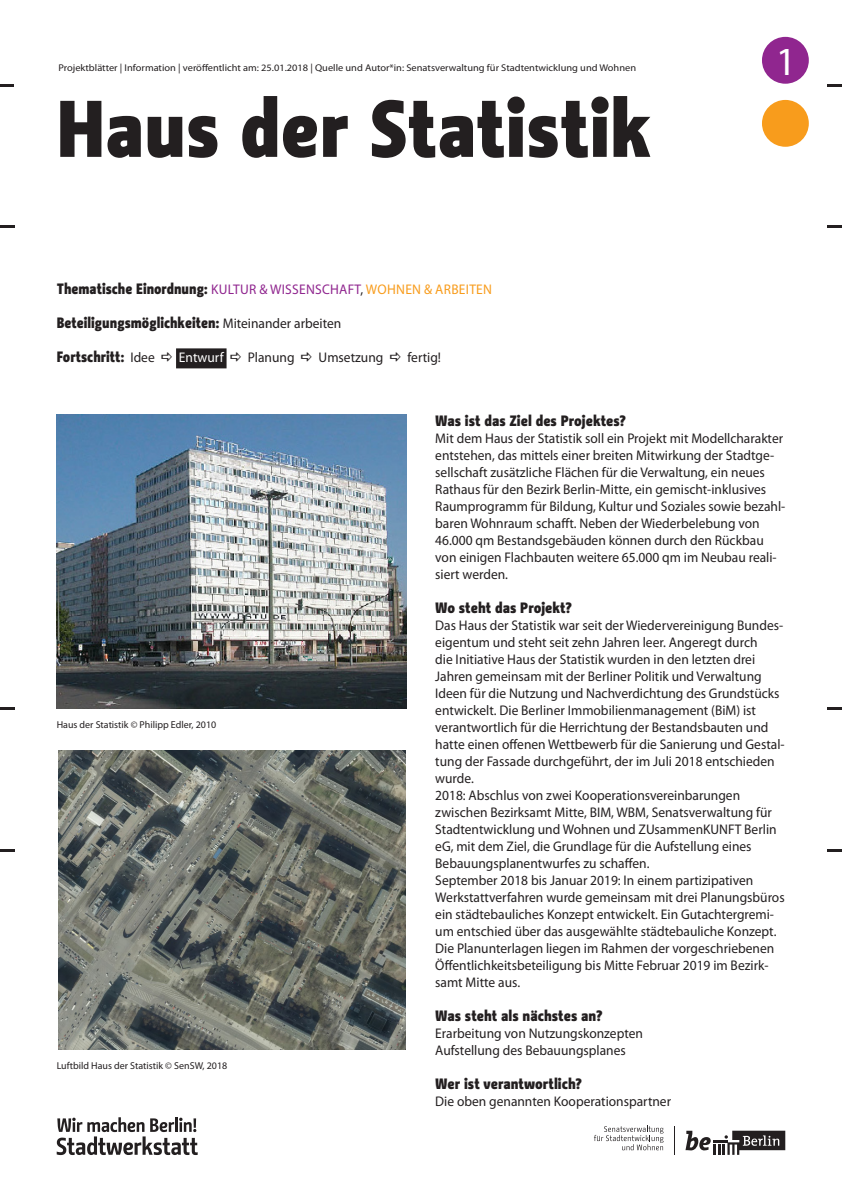
<style>
.page{position:relative;width:842px;height:1191px;background:#fff}
.page>*{position:absolute;margin:0;border:0;box-sizing:border-box;transform-origin:0 0}
.Headline{font:900 80px "BMF Change";color:#231f20}
.Nummerierung_Projekt{font:40px "Myriad Pro";color:#fff}
.Fließtext{font:900 15px "BMF Change";color:#231f20;scale:.96 1}
.Fließtext-2{font:900 15px "BMF Change";color:#231f20}
.Fließtext-3{font:14px/17px "Myriad Pro";color:#231f20;scale:.96 1}
.Fließtext-4{font:14px "Myriad Pro";color:#fff;scale:.96 1}
.Untertitel_Bilder{font:10px "Myriad Pro";color:#231f20}
.Untertitel_Bilder-2{font:9.8px "Myriad Pro";color:#231f20;scale:1.06 1}
.s1{font-family:"Myriad Pro";font-weight:400;font-size:14px;color:#90268f}
.s2{font-family:"Myriad Pro";font-weight:400;font-size:14px}
.s3{font-family:"Myriad Pro";font-weight:400;font-size:14px;color:#f89c1c}
</style>
<div class="page">
<svg style="left:0;top:84px;width:14px;height:2px"></svg>
<hr style="left:0;top:707px;width:14px;height:3px;background:#231f20">
<hr style="left:0;top:225px;width:14px;height:3px;background:#231f20">
<hr style="left:0;top:849px;width:14px;height:3px;background:#231f20">
<svg style="left:828px;top:84px;width:14px;height:2px"></svg>
<hr style="left:828px;top:707px;width:14px;height:3px;background:#231f20">
<hr style="left:828px;top:225px;width:14px;height:3px;background:#231f20">
<hr style="left:828px;top:849px;width:14px;height:3px;background:#231f20">
<div style="left:176px;top:348px;width:51px;height:20px;background:#231f20"></div>
<img style="left:57px;top:414px;width:350px;height:294px">
<img style="left:58px;top:750px;width:347px;height:299px">
<div style="left:762px;top:37px;width:47px;height:47px;background:#90268f;border-radius:50%"></div>
<div style="left:762px;top:100px;width:47px;height:47px;background:#f89c1c;border-radius:50%"></div>
<svg style="left:57px;top:1117px;width:141px;height:38px"></svg>
<svg style="left:685px;top:1130px;width:100px;height:24px"></svg>
<svg style="left:674px;top:1126px;width:1px;height:28px"></svg>
<svg style="left:594px;top:1125px;width:69px;height:25px"></svg>
<p class="Untertitel_Bilder-2" style="left:59px;top:62px;width:546px">Projektblätter | Information | veröffentlicht am: 25.01.2018 | Quelle und Autor*in: Senatsverwaltung für Stadtentwicklung und Wohnen</p>
<p class="Headline" style="left:57px;top:71px;width:596px">Haus der Statistik</p>
<p class="Fließtext" style="left:57px;top:278px;width:455px">Thematische Einordnung: <span class="s1">KULTUR &amp; WISSENSCHAFT</span><span class="s2">,</span> <span class="s3">WOHNEN &amp; ARBEITEN</span></p>
<p class="Fließtext" style="left:57px;top:312px;width:298px">Beteiligungsmöglichkeiten: <span class="s2">Miteinander arbeiten</span></p>
<p class="Fließtext" style="left:57px;top:346px;width:104px">Fortschritt: <span class="s2">Idee</span></p>
<p class="Fließtext-4" style="left:179px;top:349px;width:48px">Entwurf</p>
<p class="Fließtext-3" style="left:248px;top:349px;width:50px">Planung</p>
<p class="Fließtext-3" style="left:319px;top:349px;width:69px">Umsetzung</p>
<p class="Fließtext-3" style="left:407px;top:349px;width:36px">fertig!</p>
<p class="Nummerierung_Projekt" style="left:776px;top:36px;width:22px">1</p>
<p class="Untertitel_Bilder" style="left:57px;top:718px;width:161px">Haus der Statistik © Philipp Edler, 2010</p>
<p class="Untertitel_Bilder" style="left:57px;top:1059px;width:172px">Luftbild Haus der Statistik © SenSW, 2018</p>
<p class="Fließtext-2" style="left:435px;top:409px;width:192px">Was ist das Ziel des Projektes?</p>
<p class="Fließtext-3" style="left:435px;top:429px;width:364px">Mit dem Haus der Statistik soll ein Projekt mit Modellcharakter</p>
<p class="Fließtext-3" style="left:435px;top:446px;width:355px">entstehen, das mittels einer breiten Mitwirkung der Stadtge&shy;sellschaft zusätzliche Flächen für die Verwaltung, ein neues</p>
<p class="Fließtext-3" style="left:435px;top:480px;width:346px">Rathaus für den Bezirk Berlin-Mitte, ein gemischt-inklusives</p>
<p class="Fließtext-3" style="left:435px;top:497px;width:366px">Raumprogramm für Bildung, Kultur und Soziales sowie bezahl&shy;baren Wohnraum schafft. Neben der Wiederbelebung von</p>
<p class="Fließtext-3" style="left:435px;top:531px;width:344px">46.000 qm Bestandsgebäuden können durch den Rückbau</p>
<p class="Fließtext-3" style="left:435px;top:548px;width:357px">von einigen Flachbauten weitere 65.000 qm im Neubau reali&shy;siert werden.</p>
<p class="Fließtext-2" style="left:435px;top:596px;width:138px">Wo steht das Projekt?</p>
<p class="Fließtext-3" style="left:435px;top:616px;width:364px">Das Haus der Statistik war seit der Wiedervereinigung Bundes&shy;eigentum und steht seit zehn Jahren leer. Angeregt durch</p>
<p class="Fließtext-3" style="left:435px;top:650px;width:335px">die Initiative Haus der Statistik wurden in den letzten drei</p>
<p class="Fließtext-3" style="left:435px;top:667px;width:341px">Jahren gemeinsam mit der Berliner Politik und Verwaltung</p>
<p class="Fließtext-3" style="left:435px;top:684px;width:360px">Ideen für die Nutzung und Nachverdichtung des Grundstücks</p>
<p class="Fließtext-3" style="left:435px;top:701px;width:336px">entwickelt. Die Berliner Immobilienmanagement (BiM) ist</p>
<p class="Fließtext-3" style="left:435px;top:718px;width:348px">verantwortlich für die Herrichtung der Bestandsbauten und</p>
<p class="Fließtext-3" style="left:435px;top:735px;width:365px">hatte einen offenen Wettbewerb für die Sanierung und Gestal&shy;tung der Fassade durchgeführt, der im Juli 2018 entschieden</p>
<p class="Fließtext-3" style="left:435px;top:769px;width:42px">wurde.</p>
<p class="Fließtext-3" style="left:435px;top:786px;width:319px">2018: Abschlus von zwei Kooperationsvereinbarungen</p>
<p class="Fließtext-3" style="left:435px;top:803px;width:352px">zwischen Bezirksamt Mitte, BIM, WBM, Senatsverwaltung für</p>
<p class="Fließtext-3" style="left:435px;top:820px;width:357px">Stadtentwicklung und Wohnen und ZUsammenKUNFT Berlin</p>
<p class="Fließtext-3" style="left:435px;top:837px;width:331px">eG, mit dem Ziel, die Grundlage für die Aufstellung eines</p>
<p class="Fließtext-3" style="left:435px;top:854px;width:225px">Bebauungsplanentwurfes zu schaffen.</p>
<p class="Fließtext-3" style="left:435px;top:871px;width:333px">September 2018 bis Januar 2019: In einem partizipativen</p>
<p class="Fließtext-3" style="left:435px;top:888px;width:365px">Werkstattverfahren wurde gemeinsam mit drei Planungsbüros</p>
<p class="Fließtext-3" style="left:435px;top:905px;width:357px">ein städtebauliches Konzept entwickelt. Ein Gutachtergremi&shy;um entschied über das ausgewählte städtebauliche Konzept.</p>
<p class="Fließtext-3" style="left:435px;top:939px;width:355px">Die Planunterlagen liegen im Rahmen der vorgeschriebenen</p>
<p class="Fließtext-3" style="left:435px;top:956px;width:349px">Öffentlichkeitsbeteiligung bis Mitte Februar 2019 im Bezirk&shy;samt Mitte aus.</p>
<p class="Fließtext-2" style="left:435px;top:1004px;width:168px">Was steht als nächstes an?</p>
<p class="Fließtext-3" style="left:435px;top:1024px;width:218px">Erarbeitung von Nutzungskonzepten</p>
<p class="Fließtext-3" style="left:435px;top:1041px;width:200px">Aufstellung des Bebauungsplanes</p>
<p class="Fließtext-2" style="left:435px;top:1072px;width:148px">Wer ist verantwortlich?</p>
<p class="Fließtext-3" style="left:435px;top:1092px;width:247px">Die oben genannten Kooperationspartner</p>
</div>
